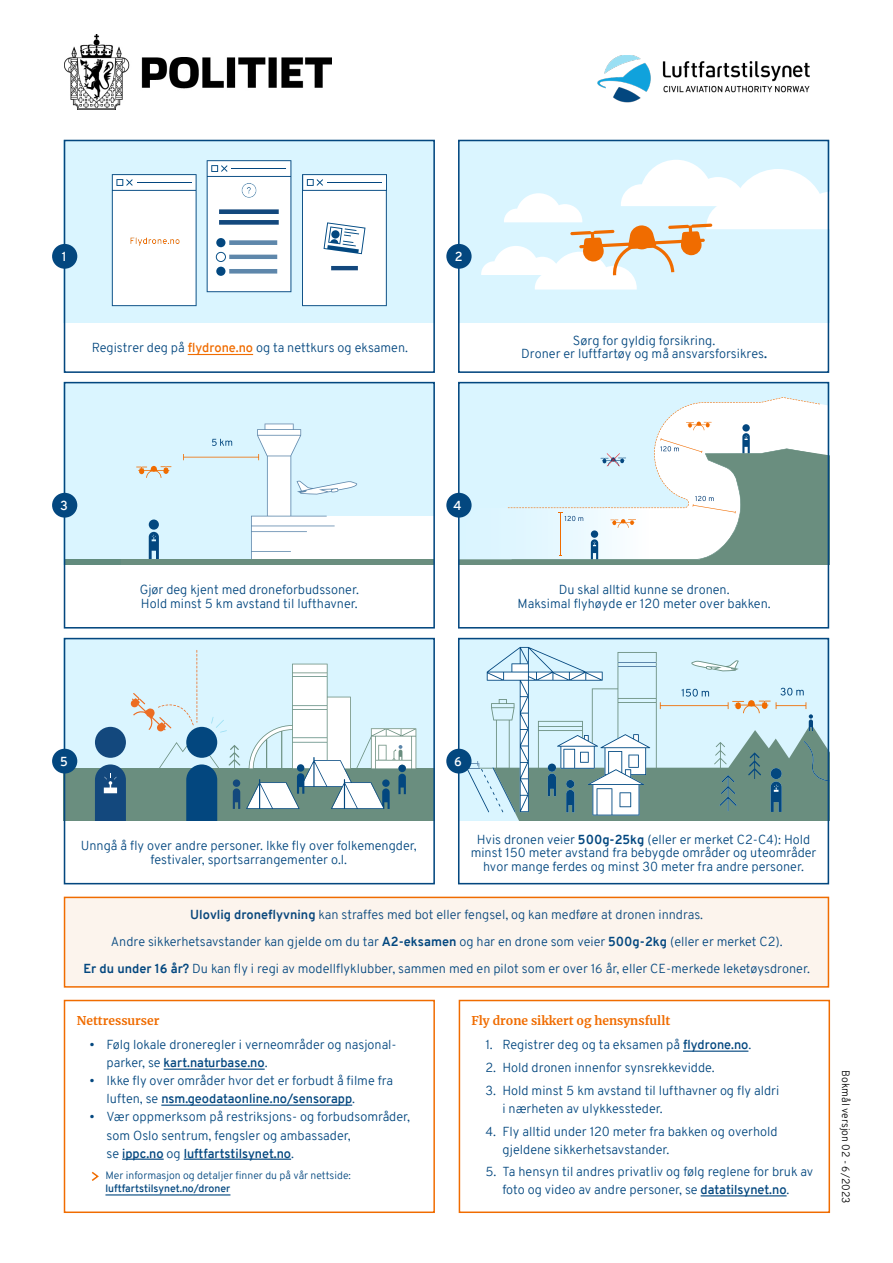
<style>
.page{position:relative;width:893px;height:1263px;background:#fff}
.page>*{position:absolute;margin:0;border:0;box-sizing:border-box;transform-origin:0 0}
.t1{font:300 12.75px/18px "Overpass";color:#03477f}
.t2{font:300 12.75px "Overpass";color:#0a487d}
.t3{font:600 12.75px "Overpass";color:#fff}
.t4{font:700 12px "Merriweather";color:#f06c00}
.t5{font:300 10.5px "Overpass";color:#03477f}
.t6{font:600 10.5px "Overpass";color:#03477f}
.t7{font:300 10.5px "Overpass";color:#000}
.s1{font-weight:600;color:#f06c00}
.s2{font-weight:700}
.s3{font-weight:600}
</style>
<div class="page">
<div style="left:459px;top:1000px;width:371px;height:213px;border:2px solid #f06c00"></div>
<hr style="left:683px;top:1050px;width:65px;height:2px;background:#03477f">
<hr style="left:701px;top:1195px;width:86px;height:1px;background:#03477f">
<div style="left:64px;top:897px;width:765px;height:91px;background:#fcf4ed;border:2px solid #f06c00"></div>
<hr style="left:105px;top:1194px;width:125px;height:1px;background:#03477f">
<svg style="left:91px;top:1171px;width:8px;height:10px"></svg>
<hr style="left:164px;top:1068px;width:101px;height:2px;background:#03477f">
<hr style="left:161px;top:1104px;width:191px;height:2px;background:#03477f">
<hr style="left:122px;top:1158px;width:42px;height:2px;background:#03477f">
<hr style="left:184px;top:1158px;width:107px;height:2px;background:#03477f">
<div style="left:64px;top:1000px;width:371px;height:213px;border:2px solid #f06c00"></div>
<div style="left:64px;top:140px;width:371px;height:183px;background:#daf5ff"></div>
<div style="left:64px;top:140px;width:371px;height:233px;border:2px solid #03477f"></div>
<div style="left:52px;top:244px;width:25px;height:25px;background:#03477f;border-radius:50%"></div>
<svg style="left:112px;top:174px;width:85px;height:132px;background:#f3f5f7"></svg>
<hr style="left:137px;top:182px;width:54px;height:1px;background:#03477f">
<svg style="left:207px;top:160px;width:84px;height:132px;background:#dbe4ec"></svg>
<hr style="left:232px;top:168px;width:54px;height:1px;background:#03477f">
<svg style="left:302px;top:174px;width:85px;height:132px;background:#e6edf2"></svg>
<hr style="left:188px;top:354px;width:65px;height:1px;background:#f06c00">
<div style="left:458px;top:140px;width:371px;height:183px;background:#daf5ff"></div>
<svg style="left:481px;top:160px;width:349px;height:130px"></svg>
<div style="left:458px;top:140px;width:371px;height:233px;border:2px solid #03477f"></div>
<div style="left:446px;top:244px;width:26px;height:25px;background:#03477f;border-radius:50%"></div>
<div style="left:458px;top:382px;width:371px;height:183px;background:#daf5ff"></div>
<svg style="left:461px;top:397px;width:365px;height:167px"></svg>
<div style="left:458px;top:382px;width:371px;height:246px;border:2px solid #03477f"></div>
<div style="left:446px;top:493px;width:26px;height:25px;background:#03477f;border-radius:50%"></div>
<div style="left:64px;top:382px;width:371px;height:183px;background:#daf5ff"></div>
<div style="left:64px;top:559px;width:369px;height:6px;background:#628b7d"></div>
<div style="left:251px;top:516px;width:183px;height:44px;background:#fff"></div>
<div style="left:149px;top:519px;width:10px;height:11px;background:#03477f;border-radius:50%"></div>
<svg style="left:149px;top:532px;width:10px;height:27px"></svg>
<svg style="left:136px;top:466px;width:35px;height:12px"></svg>
<svg style="left:183px;top:423px;width:174px;height:137px"></svg>
<div style="left:121px;top:560px;width:313px;height:5px;background:#6a8e7f"></div>
<div style="left:64px;top:382px;width:371px;height:246px;border:2px solid #03477f"></div>
<div style="left:52px;top:493px;width:25px;height:25px;background:#03477f;border-radius:50%"></div>
<div style="left:458px;top:638px;width:371px;height:183px;background:#daf5ff"></div>
<svg style="left:516px;top:652px;width:310px;height:169px"></svg>
<svg style="left:691px;top:660px;width:48px;height:11px"></svg>
<svg style="left:660px;top:688px;width:153px;height:43px"></svg>
<div style="left:771px;top:768px;width:11px;height:11px;background:#03477f;border-radius:50%"></div>
<svg style="left:771px;top:781px;width:11px;height:31px"></svg>
<svg style="left:748px;top:752px;width:13px;height:27px"></svg>
<svg style="left:719px;top:775px;width:18px;height:36px"></svg>
<svg style="left:461px;top:647px;width:189px;height:168px"></svg>
<div style="left:566px;top:780px;width:8px;height:8px;background:#03477f;border-radius:50%"></div>
<svg style="left:804px;top:741px;width:22px;height:50px"></svg>
<div style="left:458px;top:638px;width:371px;height:246px;border:2px solid #03477f"></div>
<div style="left:446px;top:749px;width:25px;height:24px;background:#03477f;border-radius:50%"></div>
<div style="left:64px;top:638px;width:371px;height:183px;background:#daf5ff"></div>
<div style="left:64px;top:768px;width:371px;height:53px;background:#6a8e7f"></div>
<svg style="left:95px;top:650px;width:322px;height:171px"></svg>
<div style="left:297px;top:764px;width:7px;height:8px;background:#03477f;border-radius:50%"></div>
<div style="left:64px;top:638px;width:371px;height:246px;border:2px solid #03477f"></div>
<div style="left:52px;top:749px;width:25px;height:24px;background:#03477f;border-radius:50%"></div>
<img style="left:65px;top:35px;width:267px;height:74px">
<img style="left:597px;top:55px;width:213px;height:47px">
<p class="t3" style="left:62px;top:247px;width:7px">1</p>
<p class="t1" style="left:92px;top:338px;width:318px">Registrer deg på <span class="s1">flydrone.no</span> og ta nettkurs og eksamen.</p>
<p class="t3" style="left:455px;top:247px;width:9px">2</p>
<p class="t3" style="left:60px;top:496px;width:9px">3</p>
<p class="t1" style="left:140px;top:581px;width:221px">Gjør deg kjent med droneforbudssoner.</p>
<p class="t1" style="left:141px;top:595px;width:218px">Hold minst 5 km avstand til lufthavner.</p>
<p class="t3" style="left:453px;top:496px;width:10px">4</p>
<p class="t1" style="left:521px;top:334px;width:247px;line-height:13.5px;text-align:center">Sørg for gyldig forsikring.<br>Droner er luftfartøy og må ansvarsforsikres<span class="s2">.</span></p>
<p class="t1" style="left:518px;top:583px;width:255px;line-height:13.5px;text-align:center">Du skal alltid kunne se dronen.<br>Maksimal flyhøyde er 120 meter over bakken.</p>
<p class="t3" style="left:60px;top:752px;width:9px">5</p>
<p class="t3" style="left:454px;top:752px;width:9px">6</p>
<p class="t1" style="left:81px;top:839px;width:337px;line-height:13.5px;text-align:center">Unngå å fly over andre personer. Ikke fly over folkemengder, festivaler, sportsarrangementer o.l.</p>
<p class="t1" style="left:471px;top:832px;width:347px;line-height:13.5px;text-align:center">Hvis dronen veier <span class="s2">500g-25kg</span> (eller er merket C2-C4): Hold minst 150 meter avstand fra bebygde områder og uteområder hvor mange ferdes og minst 30 meter fra andre personer.</p>
<p class="t2" style="left:190px;top:905px;width:514px"><span class="s2">Ulovlig droneflyvning</span> kan straffes med bot eller fengsel, og kan medføre at dronen inndras.</p>
<p class="t1" style="left:111px;top:932px;width:673px">Andre sikkerhetsavstander kan gjelde om du tar <span class="s2">A2-eksamen</span> og har en drone som veier <span class="s2">500g-2kg</span> (eller er merket C2).</p>
<p class="t1" style="left:83px;top:959px;width:728px"><span class="s2">Er du under 16 år?</span> Du kan fly i regi av modellflyklubber, sammen med en pilot som er over 16 år, eller CE-merkede leketøysdroner.</p>
<p class="t4" style="left:77px;top:1013px;width:84px">Nettressurser</p>
<p class="t1" style="left:107px;top:1036px;width:292px;text-indent:-17px">• Følg lokale droneregler i verneområder og nasjonal&shy;parker, se <span class="s3">kart.naturbase.no</span>.</p>
<p class="t1" style="left:107px;top:1072px;width:288px;text-indent:-17px">• Ikke fly over områder hvor det er forbudt å filme fra luften, se <span class="s3">nsm.geodataonline.no/sensorapp</span>.</p>
<p class="t1" style="left:107px;top:1108px;width:305px;text-indent:-17px">• Vær oppmerksom på restriksjons- og forbudsområder, som Oslo sentrum, fengsler og ambassader,<br>se <span class="s3">ippc.no</span> og <span class="s3">luftfartstilsynet.no</span>.</p>
<p class="t5" style="left:105px;top:1168px;width:247px">Mer informasjon og detaljer finner du på vår nettside:</p>
<p class="t6" style="left:105px;top:1181px;width:126px">luftfartstilsynet.no/droner</p>
<p class="t4" style="left:471px;top:1013px;width:200px">Fly drone sikkert og hensynsfullt</p>
<p class="t1" style="left:485px;top:1036px;width:267px">1. Registrer deg og ta eksamen på <span class="s3">flydrone.no</span>.</p>
<p class="t1" style="left:485px;top:1059px;width:231px">2. Hold dronen innenfor synsrekkevidde.</p>
<p class="t1" style="left:502px;top:1081px;width:278px;text-indent:-17px">3. Hold minst 5 km avstand til lufthavner og fly aldri i nærheten av ulykkessteder.</p>
<p class="t1" style="left:502px;top:1122px;width:277px;text-indent:-17px">4. Fly alltid under 120 meter fra bakken og overhold gjeldene sikkerhetsavstander.</p>
<p class="t1" style="left:485px;top:1163px;width:329px;text-align:center">5. Ta hensyn til andres privatliv og følg reglene for bruk av foto og video av andre personer, se <span class="s3">datatilsynet.no</span>.</p>
<p class="t7" style="left:853px;top:1070px;width:134px;rotate:90deg">Bokmål versjon 02 - 6/2023</p>
</div>
